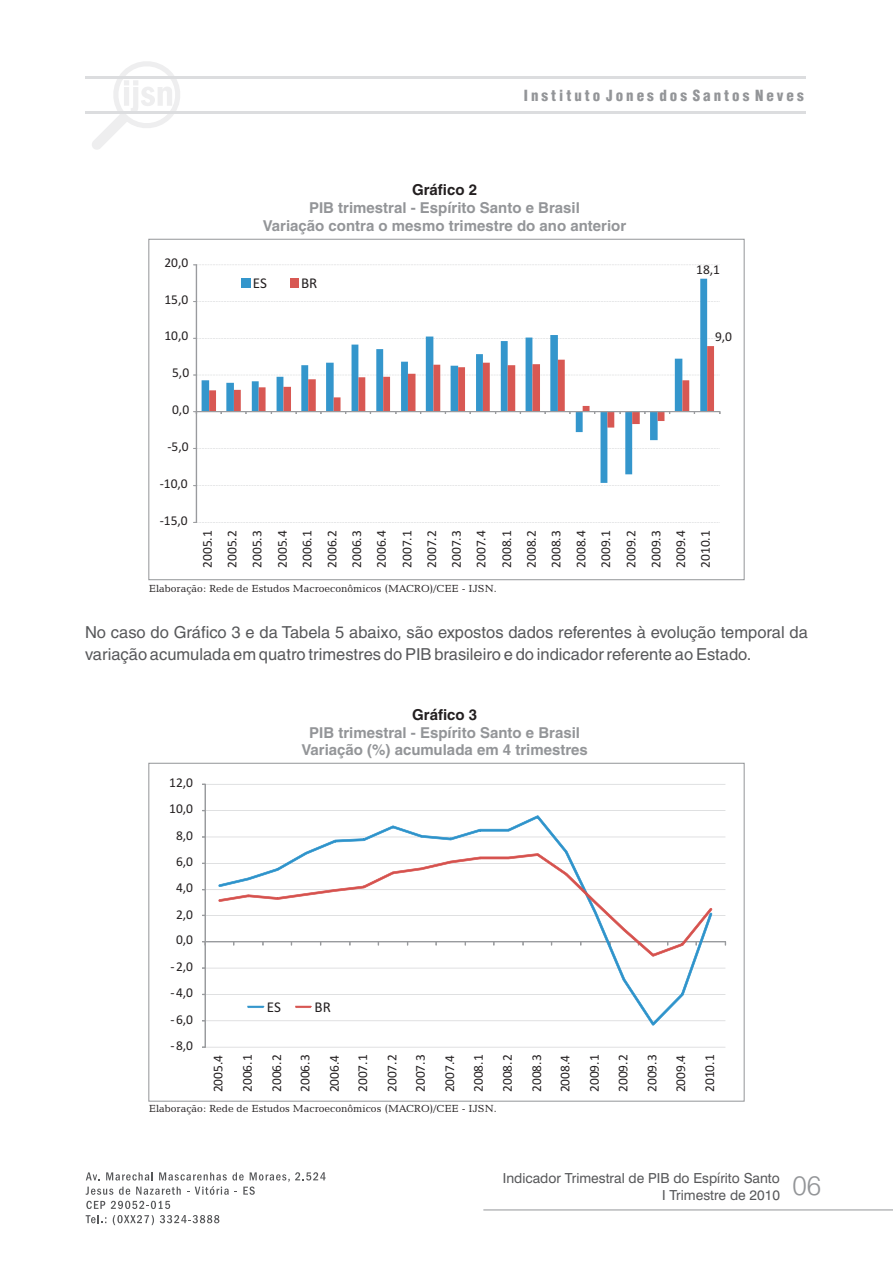
<style>
.page{position:relative;width:893px;height:1263px;background:#fff}
.page>*{position:absolute;margin:0;border:0;box-sizing:border-box;transform-origin:0 0}
.t1{font:300 27px "Swiss 721 BT";color:#939598}
.t2{font:16.5px/22px "Helvetica LT";color:#57585a}
.t3{font:700 15px/17.9px "Helvetica LT";color:#939598;text-align:center}
.t4{font:900 condensed 15px "Helvetica LT";letter-spacing:.2em;color:#939598}
.t5{font:700 15px "Helvetica LT";color:#231f20}
.t6{font:15px "Calibri";color:#231f20}
.t7{font:13.8px/17.4px "Swiss 721 BT";color:#57585a;text-align:right}
.t8{font:13.5px/24.9px "Calibri";color:#231f20;text-align:justify}
.t9{font:10.5px "Candida BT";color:#231f20}
</style>
<div class="page">
<svg style="left:86px;top:1172px;width:240px;height:23px"></svg>
<svg style="left:86px;top:1201px;width:19px;height:8px"></svg>
<svg style="left:111px;top:1201px;width:59px;height:8px"></svg>
<svg style="left:86px;top:1215px;width:20px;height:8px"></svg>
<svg style="left:113px;top:1215px;width:41px;height:10px"></svg>
<svg style="left:160px;top:1215px;width:59px;height:8px"></svg>
<hr style="left:483px;top:1209px;width:410px;height:1px;background:#939598">
<svg style="left:91px;top:61px;width:93px;height:89px"></svg>
<hr style="left:86px;top:111px;width:720px;height:3px;background:#dcdddf">
<hr style="left:86px;top:76px;width:720px;height:2px;background:#dcdddf">
<svg style="left:193px;top:264px;width:528px;height:259px"></svg>
<div style="left:241px;top:279px;width:9px;height:9px;background:#3496cc"></div>
<div style="left:290px;top:279px;width:9px;height:9px;background:#d85853"></div>
<svg style="left:202px;top:783px;width:524px;height:265px"></svg>
<svg style="left:218px;top:815px;width:494px;height:210px"></svg>
<svg style="left:218px;top:853px;width:494px;height:103px"></svg>
<p class="t4" style="left:524px;top:90px;width:281px">Instituto Jones dos Santos Neves</p>
<p class="t8" style="left:164px;top:251px;width:25px">20,0</p>
<p class="t8" style="left:164px;top:288px;width:25px">15,0</p>
<p class="t8" style="left:164px;top:325px;width:25px">10,0</p>
<p class="t8" style="left:172px;top:361px;width:19px">5,0</p>
<p class="t8" style="left:172px;top:398px;width:19px">0,0</p>
<p class="t8" style="left:167px;top:435px;width:23px">-5,0</p>
<p class="t8" style="left:160px;top:472px;width:30px">-10,0</p>
<p class="t8" style="left:160px;top:509px;width:30px">-15,0</p>
<p class="t5" style="left:412px;top:183px;width:67px">Gráfico 2</p>
<p class="t3" style="left:263px;top:200px;width:365px">PIB trimestral Espírito Santo e Brasil<br>Variação contra o mesmo trimestre do ano anterior</p>
<p class="t3" style="left:411px;top:200px;width:6px">-</p>
<p class="t6" style="left:253px;top:277px;width:16px">ES</p>
<p class="t6" style="left:301px;top:277px;width:18px">BR</p>
<p class="t8" style="left:696px;top:258px;width:25px">18,1</p>
<p class="t8" style="left:715px;top:325px;width:19px">9,0</p>
<p class="t8" style="left:196px;top:568px;width:39px;rotate:-90deg">2005.1<br>2005.2<br>2005.3<br>2005.4<br>2006.1<br>2006.2<br>2006.3<br>2006.4<br>2007.1<br>2007.2<br>2007.3<br>2007.4<br>2008.1<br>2008.2<br>2008.3<br>2008.4<br>2009.1<br>2009.2<br>2009.3<br>2009.4<br>2010.1</p>
<p class="t9" style="left:149px;top:584px;width:349px">Elaboração: Rede de Estudos Macroeconômicos (MACRO)/CEE - IJSN.</p>
<p class="t2" style="left:85px;top:622px;width:724px">No caso do Gráfico 3 e da Tabela 5 abaixo, são expostos dados referentes à evolução temporal da variação acumulada em quatro trimestres do PIB brasileiro e do indicador referente ao Estado.</p>
<p class="t8" style="left:169px;top:771px;width:25px">12,0</p>
<p class="t8" style="left:169px;top:797px;width:25px">10,0</p>
<p class="t8" style="left:176px;top:824px;width:19px">8,0</p>
<p class="t8" style="left:176px;top:850px;width:19px">6,0</p>
<p class="t8" style="left:176px;top:876px;width:19px">4,0</p>
<p class="t8" style="left:176px;top:903px;width:19px">2,0</p>
<p class="t8" style="left:176px;top:928px;width:19px">0,0</p>
<p class="t8" style="left:170px;top:955px;width:24px">-2,0</p>
<p class="t8" style="left:170px;top:981px;width:24px">-4,0</p>
<p class="t8" style="left:170px;top:1008px;width:24px">-6,0</p>
<p class="t8" style="left:170px;top:1034px;width:24px">-8,0</p>
<p class="t5" style="left:412px;top:708px;width:67px">Gráfico 3</p>
<p class="t3" style="left:301px;top:724px;width:288px">PIB trimestral Espírito Santo e Brasil<br>Variação (%) acumulada em 4 trimestres</p>
<p class="t3" style="left:411px;top:724px;width:6px">-</p>
<p class="t6" style="left:267px;top:1000px;width:16px">ES</p>
<p class="t6" style="left:315px;top:1000px;width:18px">BR</p>
<p class="t8" style="left:205px;top:1092px;width:39px;line-height:29px;rotate:-90deg">2005.4<br>2006.1<br>2006.2<br>2006.3<br>2006.4<br>2007.1<br>2007.2<br>2007.3<br>2007.4<br>2008.1<br>2008.2<br>2008.3<br>2008.4<br>2009.1<br>2009.2<br>2009.3<br>2009.4<br>2010.1</p>
<p class="t9" style="left:149px;top:1104px;width:349px">Elaboração: Rede de Estudos Macroeconômicos (MACRO)/CEE - IJSN.</p>
<p class="t7" style="left:503px;top:1170px;width:279px">Indicador Trimestral de PIB do Espírito Santo<br>I Trimestre de 2010</p>
<h1 class="t1" style="left:792px;top:1175px;width:30px">06</h1>
</div>
